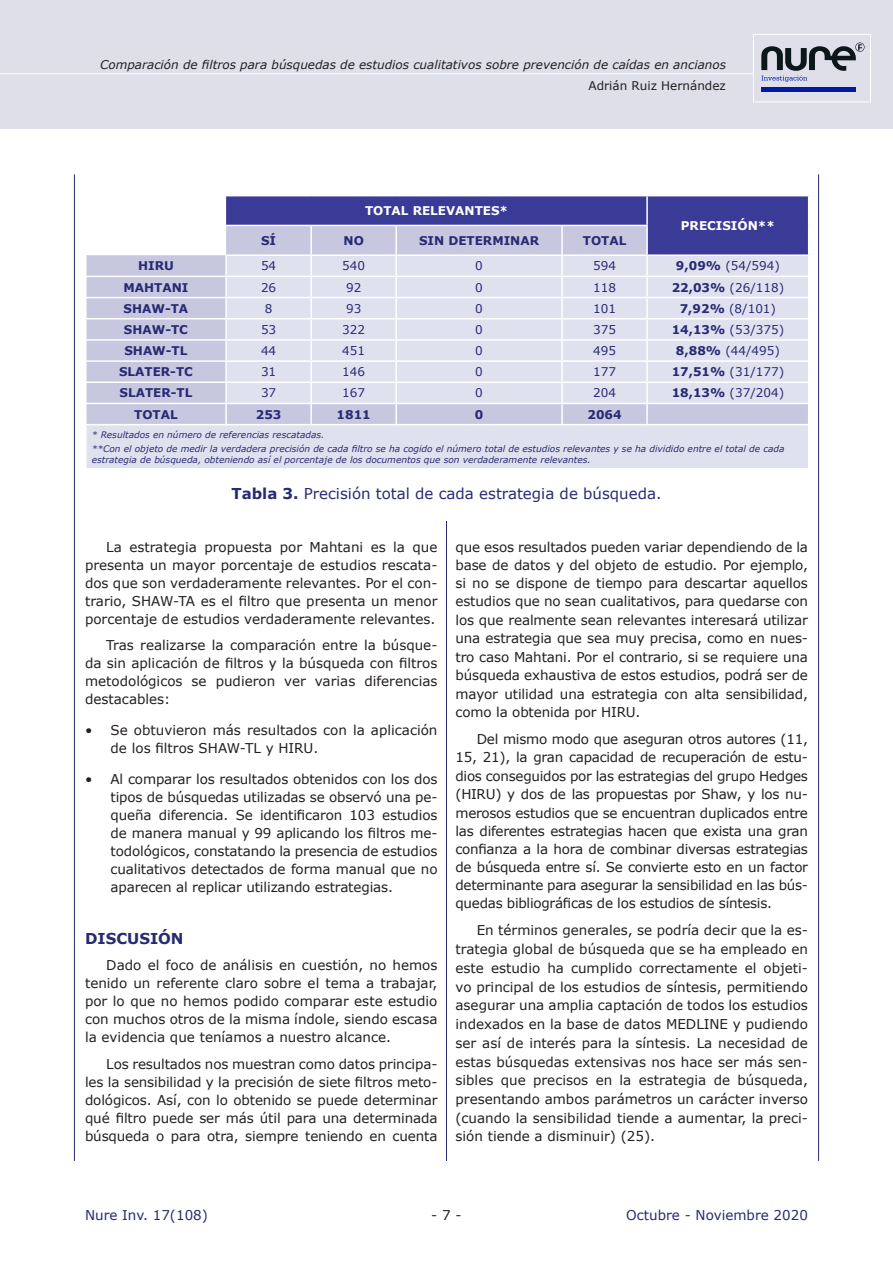
<style>
.page{position:relative;width:893px;height:1263px;background:#fff}
.page>*{position:absolute;margin:0;border:0;box-sizing:border-box;transform-origin:0 0}
.t1{font:18px "Myriad Pro";color:#fff}
.anexos{font:15px "Verdana";color:#282a73}
.TITULO_1{font:700 15px "Verdana";color:#282a73}
.Texto{font:13.5px/18px "Verdana";color:#231f20;text-align:justify}
.t2{font:13.5px "Verdana";color:#282a73}
.t3{font:12px "Verdana";color:#282a73}
.t4{font:700 12px "Verdana";color:#282a73}
.t5{font:italic 12px "Verdana";color:#231f20}
.t6{font:700 12px "Verdana";color:#fff}
.t7{font:12px "Verdana";color:#231f20}
.t8{font:italic 9px/10.5px "Verdana";color:#282a73}
.s1{font-weight:700}
</style>
<div class="page">
<div style="left:1px;top:0;width:892px;height:128px;background:#dfdfea"></div>
<hr style="left:0;top:0;width:1px;height:128px;background:#dfdfea">
<hr style="left:446px;top:174px;width:1px;height:987px;background:#282a73">
<hr style="left:74px;top:174px;width:1px;height:987px;background:#282a73">
<hr style="left:818px;top:174px;width:1px;height:987px;background:#282a73">
<div style="left:753px;top:34px;width:118px;height:68px;background:#dfdfea;border:1px solid #fff"></div>
<svg style="left:761px;top:43px;width:103px;height:39px"></svg>
<hr style="left:761px;top:87px;width:95px;height:4px;background:#00199f">
<div style="left:85px;top:170px;width:723px;height:351px;background:#fff"></div>
<svg style="left:87px;top:255px;width:721px;height:213px;background:#d6d6e8"></svg>
<svg style="left:86px;top:341px;width:1px;height:40px"></svg>
<hr style="left:85px;top:276px;width:141px;height:1px;background:#fff">
<hr style="left:85px;top:297px;width:141px;height:1px;background:#fff">
<hr style="left:85px;top:318px;width:141px;height:1px;background:#fff">
<hr style="left:85px;top:339px;width:141px;height:2px;background:#fff">
<hr style="left:85px;top:360px;width:141px;height:2px;background:#fff">
<hr style="left:85px;top:381px;width:141px;height:2px;background:#fff">
<hr style="left:85px;top:403px;width:141px;height:1px;background:#fff">
<hr style="left:85px;top:424px;width:141px;height:1px;background:#fff">
<hr style="left:226px;top:424px;width:85px;height:1px;background:#fff">
<hr style="left:311px;top:424px;width:85px;height:1px;background:#fff">
<hr style="left:396px;top:424px;width:166px;height:1px;background:#fff">
<hr style="left:562px;top:424px;width:85px;height:1px;background:#fff">
<hr style="left:647px;top:424px;width:162px;height:1px;background:#fff">
<svg style="left:225px;top:196px;width:584px;height:228px;background:#c3c4de"></svg>
<p class="t5" style="left:100px;top:57px;width:627px">Comparación de filtros para búsquedas de estudios cualitativos sobre prevención de caídas en ancianos</p>
<p class="t7" style="left:588px;top:77px;width:139px">Adrián Ruiz Hernández</p>
<h1 class="t1" style="left:0;top:55px;width:838px">_____________________________________________________________________________________________</h1>
<p class="t6" style="left:365px;top:202px;width:145px">TOTAL RELEVANTES*</p>
<p class="t4" style="left:261px;top:232px;width:17px">SÍ</p>
<p class="t4" style="left:343px;top:232px;width:22px">NO</p>
<p class="t4" style="left:419px;top:232px;width:122px">SIN DETERMINAR</p>
<p class="t4" style="left:583px;top:232px;width:45px">TOTAL</p>
<p class="t6" style="left:681px;top:217px;width:96px">PRECISIÓN**</p>
<p class="t4" style="left:138px;top:257px;width:37px">HIRU</p>
<p class="t3" style="left:261px;top:258px;width:17px">54</p>
<p class="t3" style="left:342px;top:258px;width:24px">540</p>
<p class="t3" style="left:475px;top:258px;width:9px">0</p>
<p class="t3" style="left:593px;top:258px;width:24px">594</p>
<p class="t3" style="left:676px;top:258px;width:105px"><span class="s1">9,09%</span> (54/594)</p>
<p class="t4" style="left:123px;top:279px;width:66px">MAHTANI</p>
<p class="t3" style="left:261px;top:279px;width:17px">26</p>
<p class="t3" style="left:346px;top:279px;width:17px">92</p>
<p class="t3" style="left:475px;top:279px;width:9px">0</p>
<p class="t3" style="left:593px;top:279px;width:24px">118</p>
<p class="t3" style="left:672px;top:279px;width:114px"><span class="s1">22,03%</span> (26/118)</p>
<p class="t4" style="left:124px;top:300px;width:66px">SHAW-TA</p>
<p class="t3" style="left:265px;top:300px;width:9px">8</p>
<p class="t3" style="left:346px;top:300px;width:17px">93</p>
<p class="t3" style="left:475px;top:300px;width:9px">0</p>
<p class="t3" style="left:593px;top:300px;width:24px">101</p>
<p class="t3" style="left:680px;top:300px;width:98px"><span class="s1">7,92%</span> (8/101)</p>
<p class="t4" style="left:124px;top:321px;width:66px">SHAW-TC</p>
<p class="t3" style="left:261px;top:321px;width:17px">53</p>
<p class="t3" style="left:342px;top:321px;width:24px">322</p>
<p class="t3" style="left:475px;top:321px;width:9px">0</p>
<p class="t3" style="left:593px;top:321px;width:24px">375</p>
<p class="t3" style="left:672px;top:321px;width:114px"><span class="s1">14,13%</span> (53/375)</p>
<p class="t4" style="left:124px;top:342px;width:64px">SHAW-TL</p>
<p class="t3" style="left:261px;top:342px;width:17px">44</p>
<p class="t3" style="left:342px;top:342px;width:24px">451</p>
<p class="t3" style="left:475px;top:342px;width:9px">0</p>
<p class="t3" style="left:593px;top:342px;width:24px">495</p>
<p class="t3" style="left:676px;top:342px;width:105px"><span class="s1">8,88%</span> (44/495)</p>
<p class="t4" style="left:119px;top:363px;width:75px">SLATER-TC</p>
<p class="t3" style="left:261px;top:364px;width:17px">31</p>
<p class="t3" style="left:342px;top:364px;width:24px">146</p>
<p class="t3" style="left:475px;top:364px;width:9px">0</p>
<p class="t3" style="left:593px;top:364px;width:24px">177</p>
<p class="t3" style="left:672px;top:364px;width:114px"><span class="s1">17,51%</span> (31/177)</p>
<p class="t4" style="left:120px;top:385px;width:74px">SLATER-TL</p>
<p class="t3" style="left:261px;top:385px;width:17px">37</p>
<p class="t3" style="left:342px;top:385px;width:24px">167</p>
<p class="t3" style="left:475px;top:385px;width:9px">0</p>
<p class="t3" style="left:593px;top:385px;width:24px">204</p>
<p class="t3" style="left:672px;top:385px;width:114px"><span class="s1">18,13%</span> (37/204)</p>
<p class="t4" style="left:134px;top:406px;width:45px">TOTAL</p>
<p class="t4" style="left:256px;top:406px;width:27px">253</p>
<p class="t4" style="left:337px;top:406px;width:36px">1811</p>
<p class="t4" style="left:475px;top:406px;width:10px">0</p>
<p class="t4" style="left:587px;top:406px;width:36px">2064</p>
<p class="t8" style="left:92px;top:429px;width:234px">* Resultados en número de referencias rescatadas.</p>
<p class="t8" style="left:92px;top:444px;width:694px">**Con el objeto de medir la verdadera precisión de cada filtro se ha cogido el número total de estudios relevantes y se ha dividido entre el total de cada estrategia de búsqueda, obteniendo así el porcentaje de los documentos que son verdaderamente relevantes.</p>
<p class="anexos" style="left:232px;top:483px;width:431px"><span class="s1">Tabla 3.</span> Precisión total de cada estrategia de búsqueda.</p>
<p class="Texto" style="left:85px;top:538px;width:354px;text-indent:21px">La estrategia propuesta por Mahtani es la que presenta un mayor porcentaje de estudios rescata&shy;dos que son verdaderamente relevantes. Por el con&shy;trario, SHAW-TA es el filtro que presenta un menor porcentaje de estudios verdaderamente relevantes.</p>
<p class="Texto" style="left:85px;top:636px;width:354px;text-indent:21px">Tras realizarse la comparación entre la búsque&shy;da sin aplicación de filtros y la búsqueda con filtros metodológicos se pudieron ver varias diferencias destacables:</p>
<p class="Texto" style="left:111px;top:721px;width:328px;text-indent:-26px">• Se obtuvieron más resultados con la aplicación de los filtros SHAW-TL y HIRU.</p>
<p class="Texto" style="left:111px;top:770px;width:328px;text-indent:-26px">• Al comparar los resultados obtenidos con los dos tipos de búsquedas utilizadas se observó una pe&shy;queña diferencia. Se identificaron 103 estudios de manera manual y 99 aplicando los filtros me&shy;todológicos, constatando la presencia de estudios cualitativos detectados de forma manual que no aparecen al replicar utilizando estrategias.</p>
<p class="TITULO_1" style="left:85px;top:928px;width:100px">DISCUSIÓN</p>
<p class="Texto" style="left:85px;top:956px;width:354px;text-indent:21px">Dado el foco de análisis en cuestión, no hemos tenido un referente claro sobre el tema a trabajar, por lo que no hemos podido comparar este estudio con muchos otros de la misma índole, siendo escasa la evidencia que teníamos a nuestro alcance.</p>
<p class="Texto" style="left:85px;top:1055px;width:354px;text-indent:21px">Los resultados nos muestran como datos principa&shy;les la sensibilidad y la precisión de siete filtros meto&shy;dológicos. Así, con lo obtenido se puede determinar qué filtro puede ser más útil para una determinada búsqueda o para otra, siempre teniendo en cuenta</p>
<p class="Texto" style="left:455px;top:538px;width:354px">que esos resultados pueden variar dependiendo de la base de datos y del objeto de estudio. Por ejemplo, si no se dispone de tiempo para descartar aquellos estudios que no sean cualitativos, para quedarse con los que realmente sean relevantes interesará utilizar una estrategia que sea muy precisa, como en nues&shy;tro caso Mahtani. Por el contrario, si se requiere una búsqueda exhaustiva de estos estudios, podrá ser de mayor utilidad una estrategia con alta sensibilidad, como la obtenida por HIRU.</p>
<p class="Texto" style="left:455px;top:730px;width:354px;text-indent:21px">Del mismo modo que aseguran otros autores (11, 15, 21), la gran capacidad de recuperación de estu&shy;dios conseguidos por las estrategias del grupo Hedges (HIRU) y dos de las propuestas por Shaw, y los nu&shy;merosos estudios que se encuentran duplicados entre las diferentes estrategias hacen que exista una gran confianza a la hora de combinar diversas estrategias de búsqueda entre sí. Se convierte esto en un factor determinante para asegurar la sensibilidad en las bús&shy;quedas bibliográficas de los estudios de síntesis.</p>
<p class="Texto" style="left:455px;top:921px;width:354px;line-height:18.8px;text-indent:21px">En términos generales, se podría decir que la es&shy;trategia global de búsqueda que se ha empleado en este estudio ha cumplido correctamente el objeti&shy;vo principal de los estudios de síntesis, permitiendo asegurar una amplia captación de todos los estudios indexados en la base de datos MEDLINE y pudiendo ser así de interés para la síntesis. La necesidad de estas búsquedas extensivas nos hace ser más sen&shy;sibles que precisos en la estrategia de búsqueda, presentando ambos parámetros un carácter inverso (cuando la sensibilidad tiende a aumentar, la preci&shy;sión tiende a disminuir) (25).</p>
<p class="t2" style="left:85px;top:1206px;width:124px">Nure Inv. 17(108)</p>
<p class="Texto" style="left:431px;top:1206px;width:32px">- 7 -</p>
<p class="t2" style="left:626px;top:1206px;width:183px">Octubre - Noviembre 2020</p>
</div>
